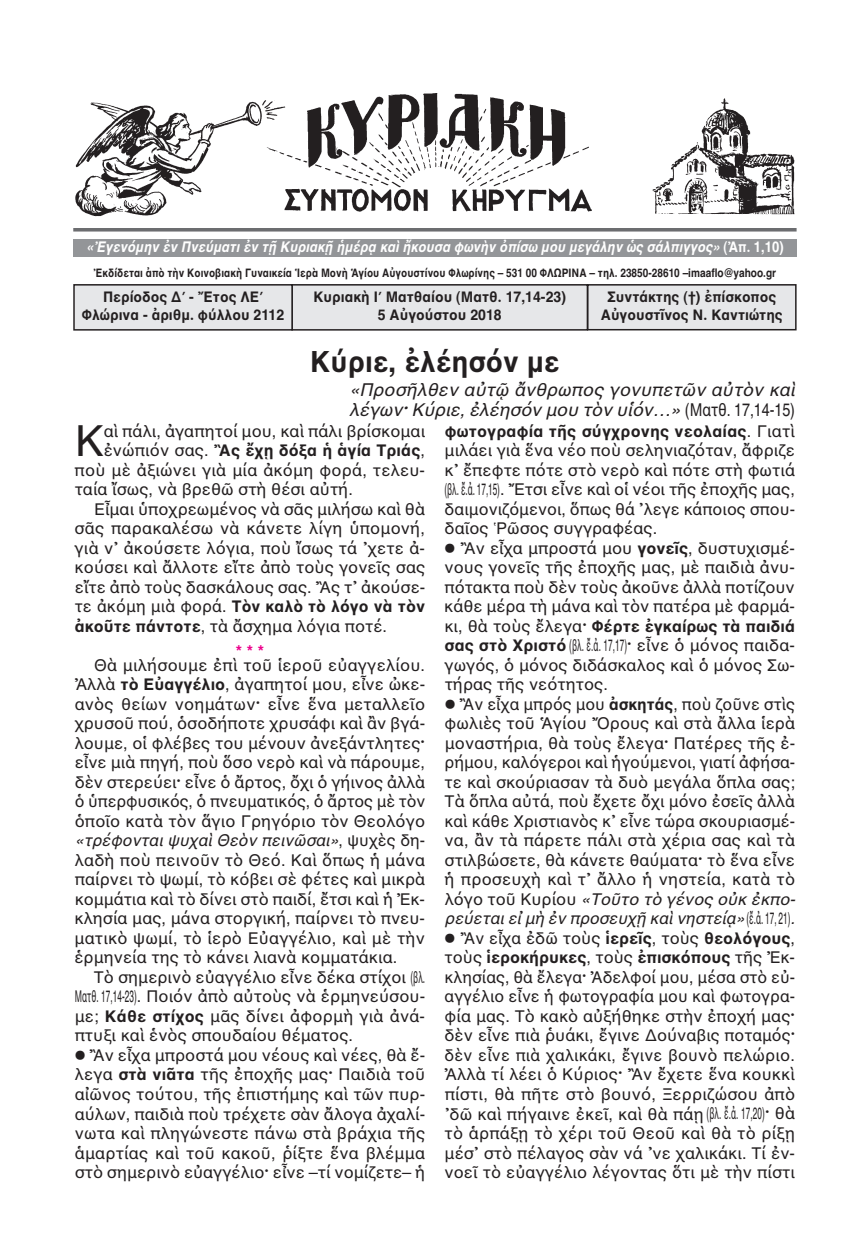
<style>
.page{position:relative;width:867px;height:1257px;background:#fff}
.page>*{position:absolute;margin:0;border:0;box-sizing:border-box;transform-origin:0 0}
.t1{font:43.5px "AL Helvetica";color:#231f20}
.t2{font:700 30px "AL Helvetica";color:#231f20;scale:.95 1}
.t3{font:italic 18px/19.5px "AL Helvetica";letter-spacing:.005em;color:#231f20}
.t4{font:16.5px/19.5px "AL Helvetica";color:#231f20}
.t5{font:700 16.5px "AL Helvetica";letter-spacing:.005em;color:#231f20}
.t6{font:16.5px "AL Helvetica";color:#231f20;scale:.5 1}
.t7{font:italic 16.5px "AL Helvetica";color:#231f20}
.t8{font:700 15px/18px "AL Helvetica";color:#231f20;text-align:center;scale:.95 1}
.t9{font:italic 700 15px "AL Helvetica";color:#fff;scale:.88 1}
.t10{font:700 12px "AL Helvetica";color:#231f20;scale:.85 1}
.s1{font-style:normal}
.s2{font-weight:700}
.s3{font-weight:400}
.s4{font-weight:700;color:#ed028c}
.s5{font-style:italic}
</style>
<div class="page">
<div style="left:293px;top:285px;width:293px;height:44px;background:#e6e7e9"></div>
<div style="left:291px;top:284px;width:297px;height:46px;border:2px solid #231f20"></div>
<div style="left:75px;top:285px;width:216px;height:44px;background:#e6e7e9"></div>
<div style="left:73px;top:284px;width:220px;height:46px;border:2px solid #231f20"></div>
<div style="left:588px;top:285px;width:207px;height:44px;background:#e6e7e9"></div>
<div style="left:587px;top:284px;width:209px;height:46px;border:2px solid #231f20"></div>
<hr style="left:73px;top:228px;width:723px;height:3px;background:#6c6d70">
<div style="left:73px;top:239px;width:723px;height:18px;background:#939598"></div>
<img style="left:75px;top:93px;width:720px;height:124px">
<p class="t9" style="left:86px;top:238px;width:794px">«Ἐγενόμην ἐν Πνεύματι ἐν τῇ Κυριακῇ ἡμέρᾳ καὶ ἤκουσα φωνὴν ὀπίσω μου μεγάλην ὡς σάλπιγγος» <span class="s1">(Ἀπ. 1,10)</span></p>
<p class="t10" style="left:94px;top:266px;width:804px">Ἐκδίδεται ἀπὸ τὴν Κοινοβιακὴ Γυναικεία Ἱερὰ Μονὴ Ἁγίου Αὐγουστίνου Φλωρίνης – 531 00 ΦΛΩΡΙΝΑ – τηλ. 23850-28610 –imaaflo@yahoo.gr</p>
<p class="t8" style="left:82px;top:288px;width:214px">Περίοδος Δ΄ - Ἔτος ΛΕ΄<br>Φλώρινα - ἀριθμ. φύλλου 2112</p>
<p class="t8" style="left:600px;top:288px;width:193px">Συντάκτης (†) ἐπίσκοπος<br>Αὐγουστῖνος Ν. Καντιώτης</p>
<p class="t2" style="left:310px;top:344px;width:264px">Κύριε, ἐλέησόν με</p>
<p class="t3" style="left:349px;top:380px;width:447px">«Προσῆλθεν αὐτῷ ἄνθρωπος γονυπετῶν αὐτὸν καὶ λέγων<span class="s2">·</span> Κύριε, ἐλέησόν μου τὸν υἱόν…» <span class="s1">(Ματθ. 17,14-15)</span></p>
<p class="t8" style="left:313px;top:288px;width:267px">Κυριακὴ Ι΄ Ματθαίου (Ματθ. 17,14-23)<br>5 Αὐγούστου 2018</p>
<p class="t1" style="left:75px;top:415px;width:31px">Κ</p>
<p class="t4" style="left:104px;top:421px;width:323px">αὶ πάλι, ἀγαπητοί μου, καὶ πάλι βρίσκομαι</p>
<p class="t5" style="left:104px;top:440px;width:323px"><span class="s3">ἐνώπιόν σας.</span> Ἂς ἔχῃ δόξα ἡ ἁγία Τριάς<span class="s3">,</span></p>
<p class="t4" style="left:75px;top:460px;width:352px">ποὺ μὲ ἀξιώνει γιὰ μία ἀκόμη φορά, τελευ-</p>
<p class="t4" style="left:75px;top:479px;width:280px">ταία ἴσως, νὰ βρεθῶ στὴ θέσι αὐτή.</p>
<p class="t4" style="left:94px;top:499px;width:332px">Εἶμαι ὑποχρεωμένος νὰ σᾶς μιλήσω καὶ θὰ</p>
<p class="t4" style="left:75px;top:518px;width:352px">σᾶς παρακαλέσω νὰ κάνετε λίγη ὑπομονή,</p>
<p class="t4" style="left:75px;top:538px;width:352px">γιὰ ν᾽ ἀκούσετε λόγια, ποὺ ἴσως τά ᾽χετε ἀ-</p>
<p class="t4" style="left:75px;top:557px;width:352px">κούσει καὶ ἄλλοτε εἴτε ἀπὸ τοὺς γονεῖς σας</p>
<p class="t4" style="left:75px;top:577px;width:352px">εἴτε ἀπὸ τοὺς δασκάλους σας. Ἂς τ᾽ ἀκούσε-</p>
<p class="t5" style="left:75px;top:596px;width:352px"><span class="s3">τε ἀκόμη μιὰ φορά.</span> Τὸν καλὸ τὸ λόγο νὰ τὸν</p>
<p class="t4" style="left:75px;top:616px;width:314px"><span class="s2">ἀκοῦτε πάντοτε</span>, τὰ ἄσχημα λόγια ποτέ.</p>
<p class="t4" style="left:94px;top:643px;width:332px;line-height:14.1px;text-indent:142px"><span class="s4">***<br></span>Θὰ μιλήσουμε ἐπὶ τοῦ ἱεροῦ εὐαγγελίου.</p>
<p class="t4" style="left:75px;top:674px;width:352px">Ἀλλὰ <span class="s2">τὸ Εὐαγγέλιο</span>, ἀγαπητοί μου, εἶνε ὠκε-</p>
<p class="t4" style="left:75px;top:694px;width:352px">ανὸς θείων νοημάτων<span class="s2">·</span> εἶνε ἕνα μεταλλεῖο</p>
<p class="t4" style="left:75px;top:713px;width:352px">χρυσοῦ πού, ὁσοδήποτε χρυσάφι καὶ ἂν βγά-</p>
<p class="t4" style="left:75px;top:733px;width:352px">λουμε, οἱ φλέβες του μένουν ἀνεξάντλητες<span class="s2">·</span></p>
<p class="t4" style="left:75px;top:752px;width:352px">εἶνε μιὰ πηγή, ποὺ ὅσο νερὸ καὶ νὰ πάρουμε,</p>
<p class="t4" style="left:75px;top:772px;width:352px">δὲν στερεύει<span class="s2">·</span> εἶνε ὁ ἄρτος, ὄχι ὁ γήινος ἀλλὰ</p>
<p class="t4" style="left:75px;top:791px;width:352px">ὁ ὑπερφυσικός, ὁ πνευματικός, ὁ ἄρτος μὲ τὸν</p>
<p class="t4" style="left:75px;top:811px;width:352px">ὁποῖο κατὰ τὸν ἅγιο Γρηγόριο τὸν Θεολόγο</p>
<p class="t7" style="left:75px;top:830px;width:352px">«τρέφονται ψυχαὶ Θεὸν πεινῶσαι»<span class="s1">, ψυχὲς δη-</span></p>
<p class="t4" style="left:75px;top:850px;width:352px">λαδὴ ποὺ πεινοῦν τὸ Θεό. Καὶ ὅπως ἡ μάνα</p>
<p class="t4" style="left:75px;top:869px;width:352px">παίρνει τὸ ψωμί, τὸ κόβει σὲ φέτες καὶ μικρὰ</p>
<p class="t4" style="left:75px;top:889px;width:351px">κομμάτια καὶ τὸ δίνει στὸ παιδί, ἔτσι καὶ ἡ Ἐκ-</p>
<p class="t4" style="left:74px;top:908px;width:352px">κλησία μας, μάνα στοργική, παίρνει τὸ πνευ-</p>
<p class="t4" style="left:74px;top:928px;width:352px">ματικὸ ψωμί, τὸ ἱερὸ Εὐαγγέλιο, καὶ μὲ τὴν</p>
<p class="t4" style="left:74px;top:947px;width:324px">ἑρμηνεία της τὸ κάνει λιανὰ κομματάκια.</p>
<p class="t4" style="left:94px;top:967px;width:333px">Τὸ σημερινὸ εὐαγγέλιο εἶνε δέκα στίχοι (βλ.</p>
<p class="t6" style="left:75px;top:986px;width:702px">Ματθ. 17,14-23). Ποιόν ἀπὸ αὐτοὺς νὰ ἑρμηνεύσου-</p>
<p class="t4" style="left:75px;top:1006px;width:352px">με; <span class="s2">Κάθε στίχος</span> μᾶς δίνει ἀφορμὴ γιὰ ἀνά-</p>
<p class="t4" style="left:75px;top:1025px;width:280px">πτυξι καὶ ἑνὸς σπουδαίου θέματος.</p>
<p class="t4" style="left:75px;top:1045px;width:352px">⃝ Ἂν εἶχα μπροστά μου νέους καὶ νέες, θὰ ἔ-</p>
<p class="t4" style="left:75px;top:1064px;width:352px">λεγα <span class="s2">στὰ νιᾶτα</span> τῆς ἐποχῆς μας<span class="s2">·</span> Παιδιὰ τοῦ</p>
<p class="t4" style="left:75px;top:1084px;width:352px">αἰῶνος τούτου, τῆς ἐπιστήμης καὶ τῶν πυρ-</p>
<p class="t4" style="left:75px;top:1103px;width:352px">αύλων, παιδιὰ ποὺ τρέχετε σὰν ἄλογα ἀχαλί-</p>
<p class="t4" style="left:75px;top:1123px;width:352px">νωτα καὶ πληγώνεστε πάνω στὰ βράχια τῆς</p>
<p class="t4" style="left:75px;top:1142px;width:352px">ἁμαρτίας καὶ τοῦ κακοῦ, ῥίξτε ἕνα βλέμμα</p>
<p class="t4" style="left:75px;top:1162px;width:352px">στὸ σημερινὸ εὐαγγέλιο<span class="s2">·</span> εἶνε –τί νομίζετε– ἡ</p>
<p class="t4" style="left:444px;top:421px;width:353px"><span class="s2">φωτογραφία τῆς σύγχρονης νεολαίας</span>. Γιατὶ μιλάει γιὰ ἕνα νέο ποὺ σεληνιαζόταν, ἄφριζε κ᾽ ἔπεφτε πότε στὸ νερὸ καὶ πότε στὴ φωτιά (βλ. ἔ.ἀ. 17,15). Ἔτσι εἶνε καὶ οἱ νέοι τῆς ἐποχῆς μας, δαιμονιζόμενοι, ὅπως θά ᾽λεγε κάποιος σπου&shy;δαῖος ῾Ρῶσος συγγραφέας.<br>⃝ Ἂν εἶχα μπροστά μου <span class="s2">γονεῖς</span>, δυστυχισμέ&shy;νους γονεῖς τῆς ἐποχῆς μας, μὲ παιδιὰ ἀνυ&shy;πότακτα ποὺ δὲν τοὺς ἀκοῦνε ἀλλὰ ποτίζουν κάθε μέρα τὴ μάνα καὶ τὸν πατέρα μὲ φαρμά&shy;κι, θὰ τοὺς ἔλεγα<span class="s2">· Φέρτε ἐγκαίρως τὰ παιδιά σας στὸ Χριστό</span> (βλ. ἔ.ἀ. 17,17)<span class="s2">·</span> εἶνε ὁ μόνος παιδα&shy;γωγός, ὁ μόνος διδάσκαλος καὶ ὁ μόνος Σω&shy;τήρας τῆς νεότητος.<br>⃝ Ἂν εἶχα μπρός μου <span class="s2">ἀσκητάς</span>, ποὺ ζοῦνε στὶς φωλιὲς τοῦ Ἁγίου Ὄρους καὶ στὰ ἄλλα ἱερὰ μοναστήρια, θὰ τοὺς ἔλεγα<span class="s2">·</span> Πατέρες τῆς ἐ&shy;ρήμου, καλόγεροι καὶ ἡγούμενοι, γιατί ἀφήσα&shy;τε καὶ σκούριασαν τὰ δυὸ μεγάλα ὅπλα σας; Τὰ ὅπλα αὐτά, ποὺ ἔχετε ὄχι μόνο ἐσεῖς ἀλλὰ καὶ κάθε Χριστιανὸς κ᾽ εἶνε τώρα σκουριασμέ&shy;να, ἂν τὰ πάρετε πάλι στὰ χέρια σας καὶ τὰ στιλβώσετε, θὰ κάνετε θαύματα<span class="s2">·</span> τὸ ἕνα εἶνε ἡ προσευχὴ καὶ τ᾽ ἄλλο ἡ νηστεία, κατὰ τὸ λόγο τοῦ Κυρίου <span class="s5">«Τοῦτο τὸ γένος οὐκ ἐκπο&shy;ρεύεται εἰ μὴ ἐν προσευχῇ καὶ νηστείᾳ»</span>(ἔ.ἀ. 17, 21)<span class="s5">. </span>⃝ Ἂν εἶχα ἐδῶ τοὺς <span class="s2">ἱερεῖς</span>, τοὺς <span class="s2">θεολόγους</span>, τοὺς <span class="s2">ἱεροκήρυκες</span>, τοὺς <span class="s2">ἐπισκόπους</span> τῆς Ἐκ&shy;κλησίας, θὰ ἔλεγα<span class="s2">·</span> Ἀδελφοί μου, μέσα στὸ εὐ&shy;αγγέλιο εἶνε ἡ φωτογραφία μου καὶ φωτογρα&shy;φία μας. Τὸ κακὸ αὐξήθηκε στὴν ἐποχή μας<span class="s2">· </span>δὲν εἶνε πιὰ ῥυάκι, ἔγινε Δούναβις ποταμός<span class="s2">· </span>δὲν εἶνε πιὰ χαλικάκι, ἔγινε βουνὸ πελώριο.<br>Ἀλλὰ τί λέει ὁ Κύριος<span class="s2">·</span> Ἂν ἔχετε ἕνα κουκκὶ πίστι, θὰ πῆτε στὸ βουνό, Ξερριζώσου ἀπὸ ᾽δῶ καὶ πήγαινε ἐκεῖ, καὶ θὰ πάῃ (βλ. ἔ.ἀ. 17,20)<span class="s2">·</span> θὰ τὸ ἁρπάξῃ τὸ χέρι τοῦ Θεοῦ καὶ θὰ τὸ ρίξῃ μέσ᾽ στὸ πέλαγος σὰν νά ᾽νε χαλικάκι. Τί ἐν&shy;νοεῖ τὸ εὐαγγέλιο λέγοντας ὅτι μὲ τὴν πίστι</p>
</div>
